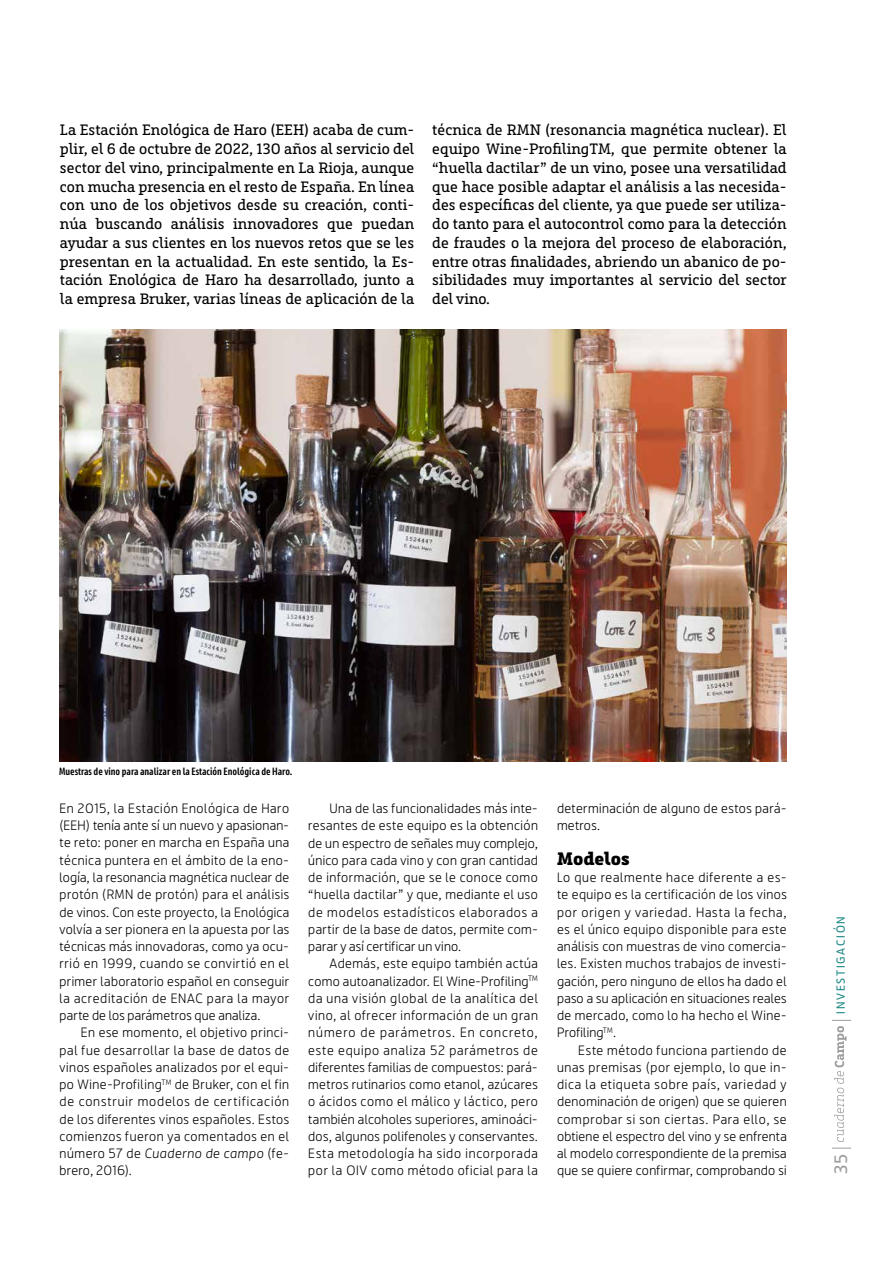
<style>
.page{position:relative;width:893px;height:1263px;background:#fff}
.page>*{position:absolute;margin:0;border:0;box-sizing:border-box;transform-origin:0 0}
.t1{font:900 18px "Riojana Slab";color:#000}
.t2{font:18px "Riojana";color:#9d9d9c}
.t3{font:15px/18.8px "Riojana Slab";color:#000;text-align:justify}
.t4{font:13.5px/17.2px "Riojana";letter-spacing:.03em;color:#000;text-align:justify}
.t5{font:11.7px "Riojana";letter-spacing:.15em;color:#1e8886}
.t6{font:600 condensed 10.5px "Riojana";color:#000}
.s1{font-style:italic}
</style>
<div class="page">
<svg style="left:832px;top:1148px;width:19px;height:1px"></svg>
<svg style="left:832px;top:1020px;width:19px;height:122px"></svg>
<hr style="left:0;top:459px;width:1px;height:625px;background:#4a4a49">
<img style="left:60px;top:330px;width:727px;height:431px">
<p class="t3" style="left:60px;top:119px;width:356px">La Estación Enológica de Haro (EEH) acaba de cum&shy;plir, el 6 de octubre de 2022, 130 años al servicio del sector del vino, principalmente en La Rioja, aunque con mucha presencia en el resto de España. En línea con uno de los objetivos desde su creación, conti&shy;núa buscando análisis innovadores que puedan ayudar a sus clientes en los nuevos retos que se les presentan en la actualidad. En este sentido, la Es&shy;tación Enológica de Haro ha desarrollado, junto a la empresa Bruker, varias líneas de aplicación de la</p>
<p class="t3" style="left:432px;top:119px;width:356px">técnica de RMN (resonancia magnética nuclear). El equipo Wine-ProfilingTM, que permite obtener la “huella dactilar” de un vino, posee una versatilidad que hace posible adaptar el análisis a las necesida&shy;des específicas del cliente, ya que puede ser utiliza&shy;do tanto para el autocontrol como para la detección de fraudes o la mejora del proceso de elaboración, entre otras finalidades, abriendo un abanico de po&shy;sibilidades muy importantes al servicio del sector del vino.</p>
<p class="t6" style="left:59px;top:762px;width:235px">Muestras de vino para analizar en la Estación Enológica de Haro.</p>
<p class="t4" style="left:60px;top:798px;width:231px">En 2015, la Estación Enológica de Haro (EEH) tenía ante sí un nuevo y apasionan&shy;te reto: poner en marcha en España una técnica puntera en el ámbito de la eno&shy;logía, la resonancia magnética nuclear de protón (RMN de protón) para el análisis de vinos. Con este proyecto, la Enológica volvía a ser pionera en la apuesta por las técnicas más innovadoras, como ya ocu&shy;rrió en 1999, cuando se convirtió en el primer laboratorio español en conseguir la acreditación de ENAC para la mayor parte de los parámetros que analiza.</p>
<p class="t4" style="left:60px;top:1022px;width:231px;text-indent:21px">En ese momento, el objetivo princi&shy;pal fue desarrollar la base de datos de vinos españoles analizados por el equi&shy;po Wine-Profiling<sup>TM</sup> de Bruker, con el fin de construir modelos de certificación de los diferentes vinos españoles. Estos comienzos fueron ya comentados en el número 57 de <span class="s1">Cuaderno de campo</span> (fe&shy;brero, 2016).</p>
<p class="t4" style="left:308px;top:798px;width:231px;text-indent:21px">Una de las funcionalidades más inte&shy;resantes de este equipo es la obtención de un espectro de señales muy complejo, único para cada vino y con gran cantidad de información, que se le conoce como “huella dactilar” y que, mediante el uso de modelos estadísticos elaborados a partir de la base de datos, permite com&shy;parar y así certificar un vino.</p>
<p class="t4" style="left:308px;top:953px;width:231px;text-indent:21px">Además, este equipo también actúa como autoanalizador. El Wine-Profiling<sup>TM </sup>da una visión global de la analítica del vino, al ofrecer información de un gran número de parámetros. En concreto, este equipo analiza 52 parámetros de diferentes familias de compuestos: pará&shy;metros rutinarios como etanol, azúcares o ácidos como el málico y láctico, pero también alcoholes superiores, aminoáci&shy;dos, algunos polifenoles y conservantes.<br>Esta metodología ha sido incorporada por la OIV como método oficial para la</p>
<p class="t4" style="left:557px;top:798px;width:231px">determinación de alguno de estos pará&shy;metros.</p>
<h1 class="t1" style="left:557px;top:842px;width:74px">Modelos</h1>
<p class="t4" style="left:557px;top:867px;width:231px">Lo que realmente hace diferente a es&shy;te equipo es la certificación de los vinos por origen y variedad. Hasta la fecha, es el único equipo disponible para este análisis con muestras de vino comercia&shy;les. Existen muchos trabajos de investi&shy;gación, pero ninguno de ellos ha dado el paso a su aplicación en situaciones reales de mercado, como lo ha hecho el Wine-Profiling<sup>TM</sup>.</p>
<p class="t4" style="left:557px;top:1039px;width:231px;text-indent:21px">Este método funciona partiendo de unas premisas (por ejemplo, lo que in&shy;dica la etiqueta sobre país, variedad y denominación de origen) que se quieren comprobar si son ciertas. Para ello, se obtiene el espectro del vino y se enfrenta al modelo correspondiente de la premisa que se quiere confirmar, comprobando si</p>
<p class="t5" style="left:831px;top:1014px;width:99px;rotate:-90deg">INVESTIGACIÓN</p>
<h1 class="t2" style="left:825px;top:1174px;width:21px;rotate:-90deg">35</h1>
</div>
